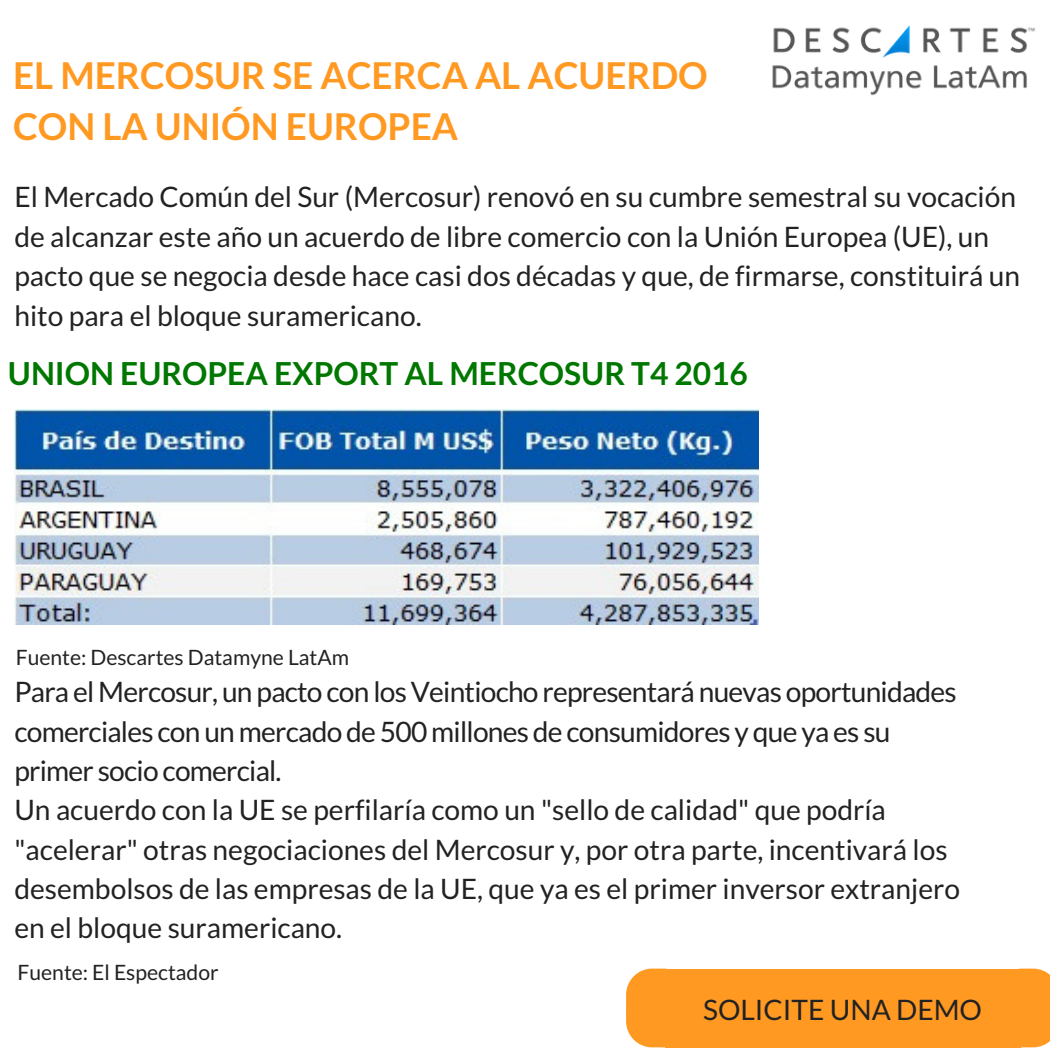
<style>
.page{position:relative;width:1050px;height:1050px;background:#fff}
.page>*{position:absolute;margin:0;border:0;box-sizing:border-box;transform-origin:0 0}
.t1{font:700 36.93px/51.1px "Lato";color:#f92}
.t2{font:700 31.68px "Lato";color:#070}
.t3{font:28.18px/39.4px "Lato";color:#222}
.t4{font:21.18px "Lato";color:#222}
</style>
<div class="page">
<img style="left:772px;top:25px;width:263px;height:71px">
<img style="left:14px;top:410px;width:745px;height:215px">
<div style="left:665px;top:969px;width:355px;height:43px;background:#f92"></div>
<div style="left:665px;top:1010px;width:355px;height:37px;background:#f92"></div>
<svg style="left:626px;top:969px;width:39px;height:78px;background:#ffa236"></svg>
<div style="left:1020px;top:969px;width:30px;height:78px;background:#f92"></div>
<h1 class="t1" style="left:13px;top:49px;width:696px">EL MERCOSUR SE ACERCA AL ACUERDO<br>CON LA UNIÓN EUROPEA</h1>
<p class="t3" style="left:14px;top:177px;width:1007px">El Mercado Común del Sur (Mercosur) renovó en su cumbre semestral su vocación de alcanzar este año un acuerdo de libre comercio con la Unión Europea (UE), un pacto que se negocia desde hace casi dos décadas y que, de firmarse, constituirá un hito para el bloque suramericano.</p>
<p class="t2" style="left:8px;top:353px;width:742px">UNION EUROPEA EXPORT AL MERCOSUR T4 2016</p>
<p class="t4" style="left:16px;top:645px;width:335px">Fuente: Descartes Datamyne LatAm</p>
<p class="t3" style="left:14px;top:672px;width:947px">Para el Mercosur, un pacto con los Veintiocho representará nuevas oportunidades comerciales con un mercado de 500 millones de consumidores y que ya es su primer socio comercial.<br>Un acuerdo con la UE se perfilaría como un "sello de calidad" que podría "acelerar" otras negociaciones del Mercosur y, por otra parte, incentivará los desembolsos de las empresas de la UE, que ya es el primer inversor extranjero en el bloque suramericano.</p>
<p class="t4" style="left:18px;top:960px;width:203px">Fuente: El Espectador</p>
<p class="t3" style="left:703px;top:989px;width:281px">SOLICITE UNA DEMO</p>
</div>
